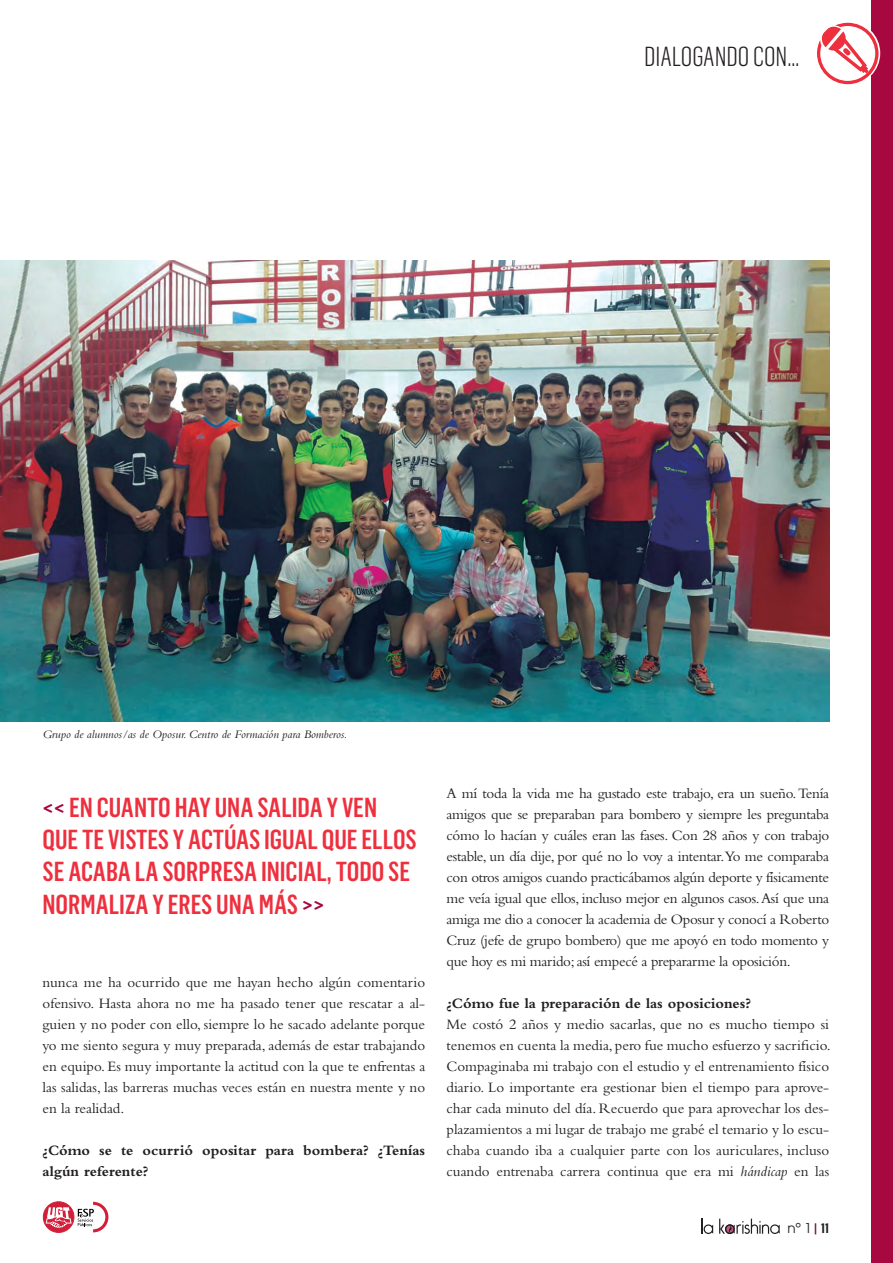
<style>
.page{position:relative;width:893px;height:1263px;background:#fff}
.page>*{position:absolute;margin:0;border:0;box-sizing:border-box;transform-origin:0 0}
.texto_destacado{font:500 27px/32.4px "Flama Condensed";color:#ee2f3e}
.t1{font:300 27px "Flama Condensed";color:#231f20}
.texto_general{font:15px/21px "Bembo";color:#231f20;text-align:justify}
.texto_general-2{font:700 15px/21px "Bembo";color:#231f20}
.t2{font:13.5px "Avant Garde";color:#231f20}
.pie_de_foto{font:italic 12px "Bembo";color:#231f20}
.s1{color:#a80840}
.s2{font-style:italic}
.s3{font-family:"Flama Condensed";font-weight:900;color:#760a3e}
.s4{font-family:"Flama Condensed";font-weight:700}
</style>
<div class="page">
<div style="left:872px;top:0;width:21px;height:1263px;background:#a80840"></div>
<svg style="left:816px;top:21px;width:64px;height:64px"></svg>
<svg style="left:817px;top:23px;width:61px;height:61px"></svg>
<svg style="left:43px;top:1201px;width:32px;height:32px"></svg>
<div style="left:43px;top:1201px;width:32px;height:32px;border:1px solid #fff;border-radius:50%"></div>
<div style="left:43px;top:1202px;width:31px;height:30px;background:#d31e39;border-radius:50%"></div>
<div style="left:43px;top:1202px;width:31px;height:30px;border:1px solid #d31e39;border-radius:50%"></div>
<svg style="left:46px;top:1207px;width:26px;height:21px"></svg>
<svg style="left:78px;top:1202px;width:30px;height:30px"></svg>
<svg style="left:701px;top:1219px;width:12px;height:15px"></svg>
<svg style="left:719px;top:1219px;width:61px;height:15px"></svg>
<img style="left:0;top:261px;width:829px;height:460px">
<h1 class="t1" style="left:644px;top:40px;width:157px">DIALOGANDO CON…</h1>
<p class="pie_de_foto" style="left:43px;top:727px;width:306px">Grupo de alumnos/as de Oposur. Centro de Formación para Bomberos.</p>
<p class="texto_destacado" style="left:43px;top:790px;width:376px"><span class="s1">&lt;&lt;</span> EN CUANTO HAY UNA SALIDA Y VEN<br>QUE TE VISTES Y ACTÚAS IGUAL QUE ELLOS<br>SE ACABA LA SORPRESA INICIAL, TODO SE<br>NORMALIZA Y ERES UNA MÁS <span class="s1">&gt;&gt;</span></p>
<p class="texto_general" style="left:43px;top:972px;width:384px">nunca me ha ocurrido que me hayan hecho algún comentario ofensivo. Hasta ahora no me ha pasado tener que rescatar a al&shy;guien y no poder con ello, siempre lo he sacado adelante porque yo me siento segura y muy preparada, además de estar trabajando en equipo. Es muy importante la actitud con la que te enfrentas a las salidas, las barreras muchas veces están en nuestra mente y no en la realidad.</p>
<p class="texto_general-2" style="left:43px;top:1140px;width:384px">¿Cómo se te ocurrió opositar para bombera? ¿Tenías algún referente?</p>
<p class="texto_general" style="left:446px;top:783px;width:384px">A mí toda la vida me ha gustado este trabajo, era un sueño. Tenía amigos que se preparaban para bombero y siempre les preguntaba cómo lo hacían y cuáles eran las fases. Con 28 años y con trabajo estable, un día dije, por qué no lo voy a intentar.Yo me comparaba con otros amigos cuando practicábamos algún deporte y físicamente me veía igual que ellos, incluso mejor en algunos casos. Así que una amiga me dio a conocer la academia de Oposur y conocí a Roberto Cruz (jefe de grupo bombero) que me apoyó en todo momento y que hoy es mi marido; así empecé a prepararme la oposición.</p>
<p class="texto_general-2" style="left:446px;top:993px;width:306px">¿Cómo fue la preparación de las oposiciones?</p>
<p class="texto_general" style="left:446px;top:1014px;width:386px">Me costó 2 años y medio sacarlas, que no es mucho tiempo si tenemos en cuenta la media, pero fue mucho esfuerzo y sacrificio.<br>Compaginaba mi trabajo con el estudio y el entrenamiento físico diario. Lo importante era gestionar bien el tiempo para aprove&shy;char cada minuto del día. Recuerdo que para aprovechar los des&shy;plazamientos a mi lugar de trabajo me grabé el temario y lo escu&shy;chaba cuando iba a cualquier parte con los auriculares, incluso cuando entrenaba carrera continua que era mi <span class="s2">hándicap</span> en las</p>
<p class="t2" style="left:787px;top:1220px;width:43px">nº 1 <span class="s3">|</span> <span class="s4">11</span></p>
</div>
